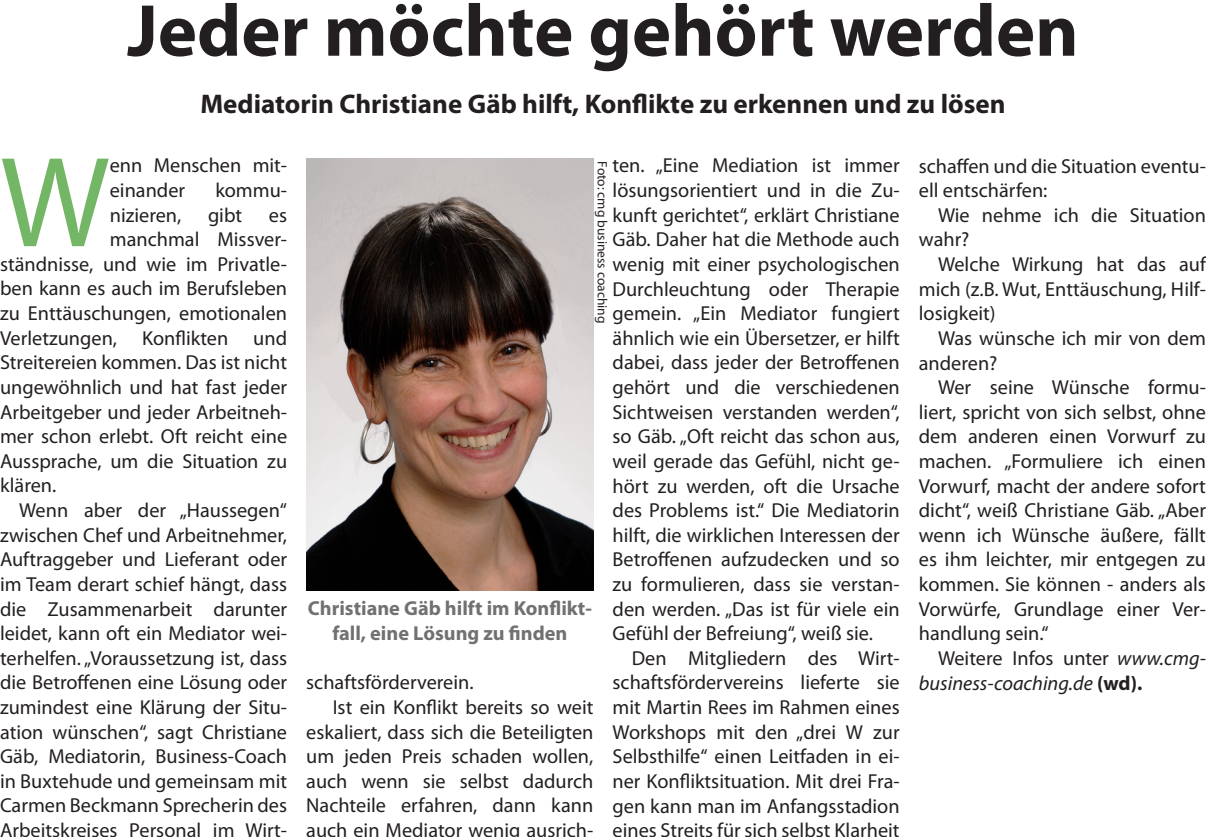
<style>
.page{position:relative;width:1206px;height:837px;background:#fff}
.page>*{position:absolute;margin:0;border:0;box-sizing:border-box;transform-origin:0 0}
.t1{font:129.83px "Myriad Pro";color:#73b665}
.t2{font:700 74.25px "Myriad Pro";color:#231f20}
.t3{font:700 27px "Myriad Pro";color:#231f20}
.t4{font:20.25px/24.5px "Myriad Pro";color:#231f20}
.t5{font:700 20.25px/24.5px "Myriad Pro";color:#727072;text-align:center}
.t6{font:italic 20.25px/24.5px "Myriad Pro";color:#231f20}
.t7{font:13.5px "Myriad Pro";color:#231f20}
.s1{font-style:normal}
.s2{font-weight:700;font-style:normal}
</style>
<div class="page">
<img style="left:306px;top:158px;width:287px;height:432px">
<h2 class="t2" style="left:127px;top:-18px;width:952px">Jeder möchte gehört werden</h2>
<h3 class="t3" style="left:200px;top:86px;width:806px">Mediatorin Christiane Gäb hilft, Konflikte zu erkennen und zu lösen</h3>
<h1 class="t1" style="left:0;top:122px;width:111px">W</h1>
<p class="t4" style="left:110px;top:153px;width:179px">enn Menschen mit&shy;einander</p>
<p class="t4" style="left:215px;top:177px;width:73px">kommu-</p>
<p class="t4" style="left:110px;top:202px;width:73px">nizieren,</p>
<p class="t4" style="left:208px;top:202px;width:36px">gibt</p>
<p class="t4" style="left:269px;top:202px;width:20px">es</p>
<p class="t4" style="left:110px;top:227px;width:179px">manchmal Missver-</p>
<p class="t4" style="left:0;top:251px;width:289px">ständnisse, und wie im Privatle-</p>
<p class="t4" style="left:0;top:276px;width:288px">ben kann es auch im Berufsleben</p>
<p class="t4" style="left:0;top:300px;width:289px">zu Enttäuschungen, emotionalen</p>
<p class="t4" style="left:0;top:325px;width:289px">Verletzungen, Konflikten und</p>
<p class="t4" style="left:0;top:350px;width:288px">Streitereien kommen. Das ist nicht</p>
<p class="t4" style="left:0;top:374px;width:289px">ungewöhnlich und hat fast jeder</p>
<p class="t4" style="left:0;top:399px;width:289px">Arbeitgeber und jeder Arbeitneh-</p>
<p class="t4" style="left:0;top:423px;width:289px">mer schon erlebt. Oft reicht eine</p>
<p class="t4" style="left:0;top:448px;width:289px">Aussprache, um die Situation zu</p>
<p class="t4" style="left:0;top:473px;width:58px">klären.</p>
<p class="t4" style="left:19px;top:497px;width:269px">Wenn aber der „Haussegen“</p>
<p class="t4" style="left:0;top:522px;width:289px">zwischen Chef und Arbeitnehmer,</p>
<p class="t4" style="left:0;top:546px;width:289px">Auftraggeber und Lieferant oder</p>
<p class="t4" style="left:0;top:571px;width:288px">im Team derart schief hängt, dass</p>
<p class="t4" style="left:0;top:596px;width:289px">die Zusammenarbeit darunter</p>
<p class="t4" style="left:0;top:620px;width:289px">leidet, kann oft ein Mediator wei-</p>
<p class="t4" style="left:0;top:645px;width:289px">terhelfen. „Voraussetzung ist, dass</p>
<p class="t4" style="left:0;top:670px;width:289px">die Betroffenen eine Lösung oder</p>
<p class="t4" style="left:0;top:694px;width:289px">zumindest eine Klärung der Situ-</p>
<p class="t4" style="left:0;top:719px;width:289px">ation wünschen“, sagt Christiane</p>
<p class="t4" style="left:0;top:743px;width:289px">Gäb, Mediatorin, Business-Coach</p>
<p class="t4" style="left:0;top:768px;width:288px">in Buxtehude und gemeinsam mit</p>
<p class="t4" style="left:0;top:793px;width:289px">Carmen Beckmann Sprecherin des</p>
<p class="t4" style="left:0;top:817px;width:289px">Arbeitskreises Personal im Wirt-</p>
<p class="t4" style="left:612px;top:153px;width:289px;text-align:justify">ten. „Eine Mediation ist immer lösungsorientiert und in die Zu&shy;kunft gerichtet“, erklärt Christiane Gäb. Daher hat die Methode auch wenig mit einer psychologischen Durchleuchtung oder Therapie gemein. „Ein Mediator fungiert ähnlich wie ein Übersetzer, er hilft dabei, dass jeder der Betroffenen gehört und die verschiedenen Sichtweisen verstanden werden“, so Gäb. „Oft reicht das schon aus, weil gerade das Gefühl, nicht ge&shy;hört zu werden, oft die Ursache des Problems ist.“ Die Mediatorin hilft, die wirklichen Interessen der Betroffenen aufzudecken und so zu formulieren, dass sie verstan&shy;den werden. „Das ist für viele ein Gefühl der Befreiung“, weiß sie.</p>
<p class="t4" style="left:612px;top:645px;width:289px;text-align:justify;text-indent:19px">Den Mitgliedern des Wirt&shy;schaftsfördervereins lieferte sie mit Martin Rees im Rahmen eines Workshops mit den „drei W zur Selbsthilfe“ einen Leitfaden in ei&shy;ner Konfliktsituation. Mit drei Fra&shy;gen kann man im Anfangsstadion eines Streits für sich selbst Klarheit</p>
<p class="t7" style="left:611px;top:161px;width:163px;rotate:90deg">Foto: cmg business coaching</p>
<p class="t5" style="left:308px;top:595px;width:285px">Christiane Gäb hilft im Konflikt&shy;fall, eine Lösung zu finden</p>
<p class="t4" style="left:306px;top:670px;width:169px">schaftsförderverein.</p>
<p class="t4" style="left:333px;top:694px;width:262px">Ist ein Konflikt bereits so weit</p>
<p class="t4" style="left:306px;top:719px;width:289px">eskaliert, dass sich die Beteiligten</p>
<p class="t4" style="left:306px;top:743px;width:288px">um jeden Preis schaden wollen,</p>
<p class="t4" style="left:306px;top:768px;width:289px">auch wenn sie selbst dadurch</p>
<p class="t4" style="left:306px;top:793px;width:289px">Nachteile erfahren, dann kann</p>
<p class="t4" style="left:306px;top:817px;width:289px">auch ein Mediator wenig ausrich-</p>
<p class="t4" style="left:918px;top:153px;width:289px">schaffen und die Situation eventu&shy;ell entschärfen:</p>
<p class="t4" style="left:918px;top:202px;width:288px;text-indent:19px">Wie nehme ich die Situation wahr?</p>
<p class="t4" style="left:918px;top:251px;width:289px;text-align:justify;text-indent:19px">Welche Wirkung hat das auf mich (z.B. Wut, Enttäuschung, Hilf&shy;losigkeit)</p>
<p class="t4" style="left:918px;top:325px;width:289px;text-indent:19px">Was wünsche ich mir von dem anderen?</p>
<p class="t4" style="left:918px;top:374px;width:289px;text-align:justify;text-indent:19px">Wer seine Wünsche formu&shy;liert, spricht von sich selbst, ohne dem anderen einen Vorwurf zu machen. „Formuliere ich einen Vorwurf, macht der andere sofort dicht“, weiß Christiane Gäb. „Aber wenn ich Wünsche äußere, fällt es ihm leichter, mir entgegen zu kommen. Sie können - anders als Vorwürfe, Grundlage einer Ver&shy;handlung sein.“</p>
<p class="t6" style="left:918px;top:645px;width:289px;text-indent:19px"><span class="s1">Weitere Infos unter</span> www.cmg&shy;business-coaching.de <span class="s2">(wd).</span></p>
</div>
